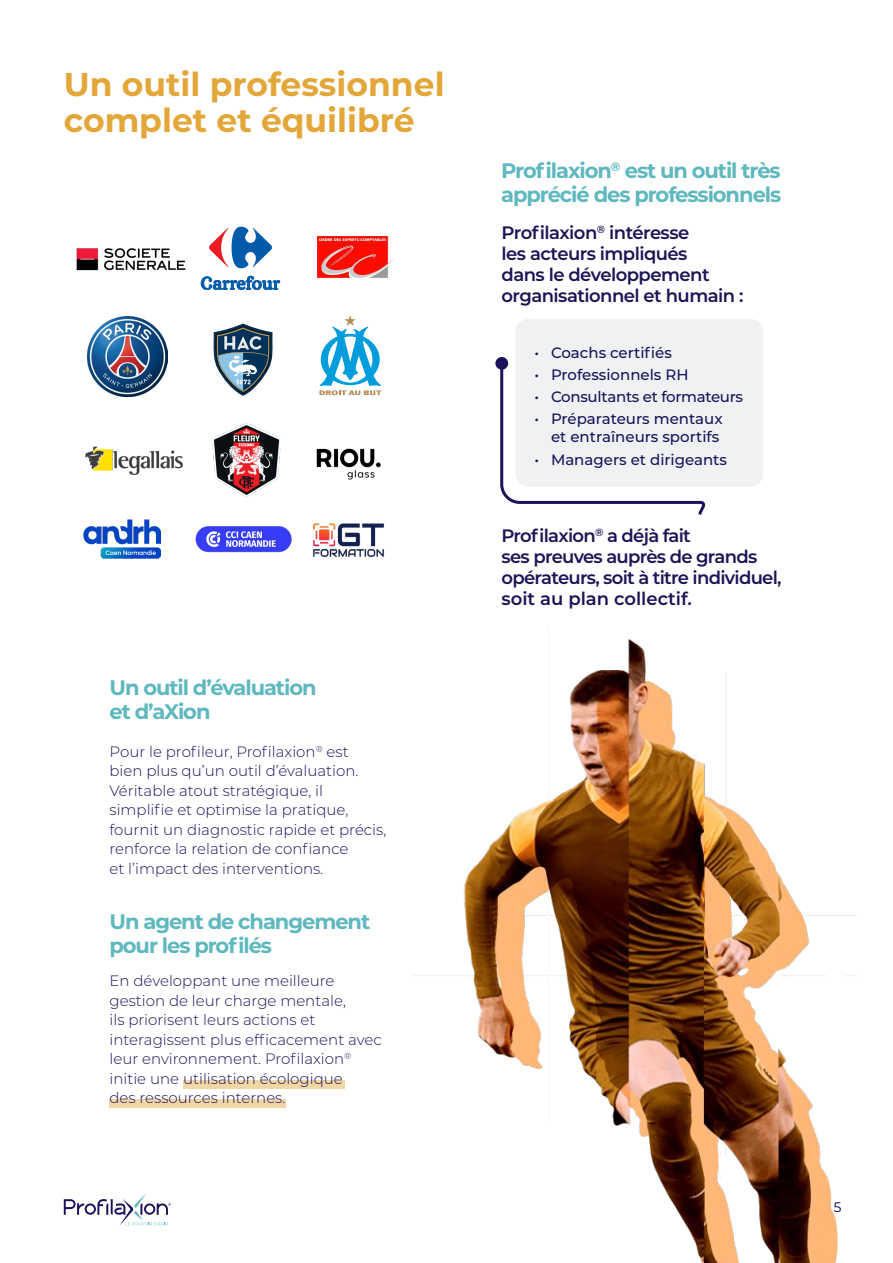
<style>
.page{position:relative;width:893px;height:1263px;background:#fff}
.page>*{position:absolute;margin:0;border:0;box-sizing:border-box;transform-origin:0 0}
.t1{font:700 33px/36px "Montserrat";color:#e3a739}
.t2{font:700 21px/24px "Montserrat";letter-spacing:-.05em;color:#5eb8be}
.t3{font:600 18px/21px "Montserrat";letter-spacing:-.03em;color:#1b1455}
.t4{font:300 15px/19.5px "Montserrat";color:#1a135c}
.t5{font:500 15px/18px "Montserrat";color:#1a135c;text-align:right}
.t6{font:500 15px "Montserrat";letter-spacing:-.02em;color:#1a135c}
.t7{font:300 13.5px "Montserrat";color:#1a135c}
</style>
<div class="page">
<svg style="left:64px;top:1194px;width:107px;height:32px"></svg>
<img style="left:414px;top:639px;width:443px;height:624px">
<div style="left:515px;top:319px;width:248px;height:168px;background:#f0f1f2;border-radius:13px"></div>
<svg style="left:500px;top:362px;width:206px;height:153px"></svg>
<div style="left:495px;top:357px;width:13px;height:13px;background:#1a135c;border-radius:50%"></div>
<div style="left:183px;top:1080px;width:162px;height:8px;background:#f2d7a6"></div>
<div style="left:109px;top:1099px;width:177px;height:8px;background:#f2d7a6"></div>
<svg style="left:213px;top:323px;width:60px;height:73px"></svg>
<img style="left:313px;top:523px;width:71px;height:34px">
<img style="left:316px;top:448px;width:65px;height:32px">
<svg style="left:201px;top:276px;width:79px;height:14px"></svg>
<svg style="left:209px;top:227px;width:63px;height:41px"></svg>
<img style="left:195px;top:526px;width:97px;height:27px">
<img style="left:318px;top:236px;width:76px;height:43px">
<img style="left:213px;top:424px;width:67px;height:72px">
<img style="left:84px;top:520px;width:77px;height:39px">
<svg style="left:319px;top:315px;width:62px;height:80px"></svg>
<img style="left:77px;top:248px;width:108px;height:23px">
<img style="left:85px;top:446px;width:98px;height:29px">
<img style="left:87px;top:316px;width:80px;height:80px">
<h1 class="t1" style="left:64px;top:64px;width:382px">Un outil professionnel complet et équilibré</h1>
<h2 class="t2" style="left:109px;top:675px;width:209px">Un outil d’évaluation et d’aXion</h2>
<p class="t4" style="left:109px;top:741px;width:278px">Pour le profileur, Profilaxion<sup>®</sup> est<br>bien plus qu’un outil d’évaluation.<br>Véritable atout stratégique, il simplifie et optimise la pratique, fournit un diagnostic rapide et précis, renforce la relation de confiance<br>et l’impact des interventions.</p>
<h2 class="t2" style="left:109px;top:908px;width:262px">Un agent de changement pour les profilés</h2>
<p class="t4" style="left:109px;top:971px;width:274px">En développant une meilleure gestion de leur charge mentale,<br>ils priorisent leurs actions et interagissent plus efficacement avec leur environnement. Profilaxion<sup>® </sup>initie une utilisation écologique<br>des ressources internes.</p>
<h2 class="t2" style="left:501px;top:157px;width:282px">Profilaxion<sup>®</sup> est un outil très apprécié des professionnels</h2>
<p class="t3" style="left:502px;top:222px;width:243px">Profilaxion<sup>®</sup> intéresse<br>les acteurs impliqués<br>dans le développement organisationnel et humain :</p>
<p class="t5" style="left:534px;top:343px;width:139px">• Coachs certifiés</p>
<p class="t5" style="left:534px;top:365px;width:156px">• Professionnels RH</p>
<p class="t6" style="left:534px;top:386px;width:210px">• Consultants et formateurs</p>
<p class="t5" style="left:534px;top:409px;width:190px">• Préparateurs mentaux et entraîneurs sportifs</p>
<p class="t5" style="left:534px;top:450px;width:194px">• Managers et dirigeants</p>
<p class="t3" style="left:502px;top:524px;width:281px">Profilaxion<sup>®</sup> a déjà fait<br>ses preuves auprès de grands opérateurs, soit à titre individuel, soit au plan collectif.</p>
<p class="t7" style="left:834px;top:1198px;width:9px">5</p>
</div>
